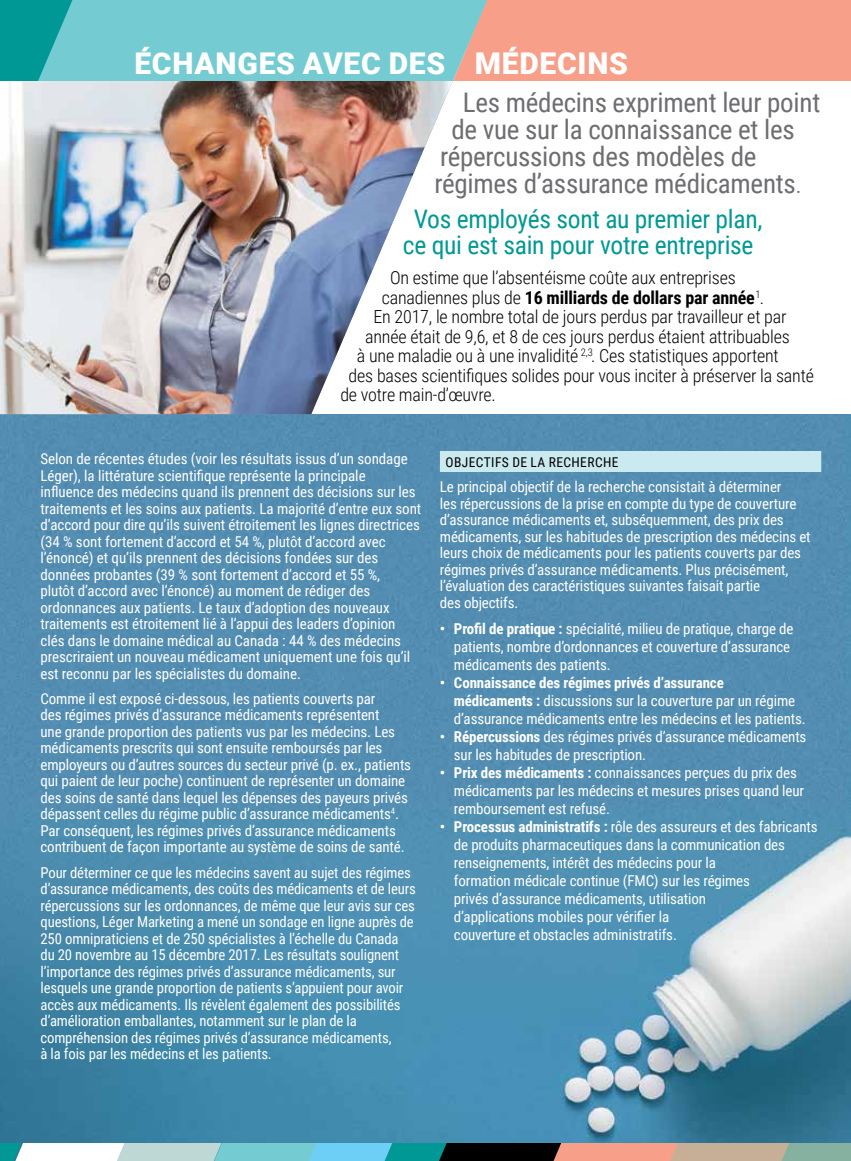
<style>
.page{position:relative;width:851px;height:1161px;background:#fff}
.page>*{position:absolute;margin:0;border:0;box-sizing:border-box;transform-origin:0 0}
.t1{font:900 30px "Roboto";letter-spacing:.025em;color:#fff}
.t2{font:27px/27px "Roboto Condensed";letter-spacing:-.01em;color:#6d6e71}
.t3{font:25.5px/25.5px "Roboto Condensed";letter-spacing:-.01em;color:#009895;text-align:center}
.t4{font:300 18px "Roboto Condensed";letter-spacing:-.01em;color:#000}
.t5{font:700 18px "Roboto Condensed";letter-spacing:-.01em;color:#000}
.t6{font:15px/16.5px "Roboto Condensed";letter-spacing:-.01em;color:#fff}
.t7{font:13.5px "Roboto Condensed";letter-spacing:.03em;color:#000}
.s1{font-weight:300}
.s2{font-weight:700}
</style>
<div class="page">
<img style="left:0;top:414px;width:850px;height:729px">
<div style="left:440px;top:451px;width:381px;height:21px;background:#cbeaef"></div>
<div style="left:498px;top:0;width:352px;height:81px;background:#f79f88"></div>
<img style="left:0;top:81px;width:453px;height:333px">
<svg style="left:0;top:1143px;width:850px;height:18px;background:#90a7a3"></svg>
<div style="left:84px;top:0;width:414px;height:81px;background:#74ccd2"></div>
<svg style="left:0;top:0;width:84px;height:81px;background:#27a9a9"></svg>
<h1 class="t1" style="left:134px;top:42px;width:495px">ÉCHANGES AVEC DES MÉDECINS</h1>
<p class="t2" style="left:463px;top:88px;width:359px">Les médecins expriment leur point</p>
<h2 class="t2" style="left:434px;top:115px;width:369px;text-indent:17px">de vue sur la connaissance et les répercussions des modèles de régimes d’assurance médicaments<span class="s1">.</span></h2>
<h2 class="t3" style="left:403px;top:206px;width:361px">Vos employés sont au premier plan, ce qui est sain pour votre entreprise</h2>
<p class="t4" style="left:390px;top:265px;width:347px">On estime que l’absentéisme coûte aux entreprises</p>
<p class="t5" style="left:382px;top:285px;width:384px"><span class="s1">canadiennes plus de</span> 16 milliards de dollars par année<sup>1</sup><span class="s1">.</span></p>
<p class="t4" style="left:373px;top:304px;width:414px">En 2017, le nombre total de jours perdus par travailleur et par</p>
<p class="t4" style="left:365px;top:324px;width:426px">année était de 9,6, et 8 de ces jours perdus étaient attribuables</p>
<p class="t4" style="left:357px;top:343px;width:423px">à une maladie ou à une invalidité <sup>2,3</sup>. Ces statistiques apportent</p>
<p class="t4" style="left:348px;top:363px;width:467px">des bases scientifiques solides pour vous inciter à préserver la santé</p>
<p class="t4" style="left:340px;top:382px;width:157px">de votre main-d’œuvre.</p>
<p class="t6" style="left:40px;top:450px;width:369px">Selon de récentes études (voir les résultats issus d’un sondage</p>
<p class="t6" style="left:40px;top:467px;width:376px">Léger), la littérature scientifique représente la principale influence des médecins quand ils prennent des décisions sur les</p>
<p class="t6" style="left:40px;top:500px;width:382px">traitements et les soins aux patients. La majorité d’entre eux sont d’accord pour dire qu’ils suivent étroitement les lignes directrices (34 % sont fortement d’accord et 54 %, plutôt d’accord avec l’énoncé) et qu’ils prennent des décisions fondées sur des données probantes (39 % sont fortement d’accord et 55 %,<br>plutôt d’accord avec l’énoncé) au moment de rédiger des ordonnances aux patients. Le taux d’adoption des nouveaux traitements est étroitement lié à l’appui des leaders d’opinion clés dans le domaine médical au Canada : 44 % des médecins prescriraient un nouveau médicament uniquement une fois qu’il est reconnu par les spécialistes du domaine.</p>
<p class="t6" style="left:40px;top:690px;width:372px">Comme il est exposé ci-dessous, les patients couverts par<br>des régimes privés d’assurance médicaments représentent<br>une grande proportion des patients vus par les médecins. Les médicaments prescrits qui sont ensuite remboursés par les employeurs ou d’autres sources du secteur privé (p. ex., patients qui paient de leur poche) continuent de représenter un domaine des soins de santé dans lequel les dépenses des payeurs privés dépassent celles du régime public d’assurance médicaments<sup>4</sup>.<br>Par conséquent, les régimes privés d’assurance médicaments contribuent de façon importante au système de soins de santé.</p>
<p class="t6" style="left:40px;top:863px;width:377px">Pour déterminer ce que les médecins savent au sujet des régimes d’assurance médicaments, des coûts des médicaments et de leurs répercussions sur les ordonnances, de même que leur avis sur ces questions, Léger Marketing a mené un sondage en ligne auprès de 250 omnipraticiens et de 250 spécialistes à l’échelle du Canada du 20 novembre au 15 décembre 2017. Les résultats soulignent l’importance des régimes privés d’assurance médicaments, sur lesquels une grande proportion de patients s’appuient pour avoir accès aux médicaments. Ils révèlent également des possibilités d’amélioration emballantes, notamment sur le plan de la compréhension des régimes privés d’assurance médicaments,<br>à la fois par les médecins et les patients.</p>
<p class="t7" style="left:445px;top:453px;width:174px">OBJECTIFS DE LA RECHERCHE</p>
<p class="t6" style="left:440px;top:478px;width:372px">Le principal objectif de la recherche consistait à déterminer<br>les répercussions de la prise en compte du type de couverture d’assurance médicaments et, subséquemment, des prix des médicaments, sur les habitudes de prescription des médecins et leurs choix de médicaments pour les patients couverts par des régimes privés d’assurance médicaments. Plus précisément, l’évaluation des caractéristiques suivantes faisait partie<br>des objectifs.</p>
<p class="t6" style="left:454px;top:620px;width:341px;line-height:18px;text-indent:-14px"><span class="s2">• Profil de pratique :</span> spécialité, milieu de pratique, charge de patients, nombre d’ordonnances et couverture d’assurance médicaments des patients.</p>
<p class="t6" style="left:454px;top:674px;width:353px;line-height:18px;text-indent:-14px"><span class="s2">• Connaissance des régimes privés d’assurance médicaments :</span> discussions sur la couverture par un régime d’assurance médicaments entre les médecins et les patients.</p>
<p class="t6" style="left:454px;top:728px;width:354px;line-height:18px;text-indent:-14px"><span class="s2">• Répercussions</span> des régimes privés d’assurance médicaments sur les habitudes de prescription.</p>
<p class="t6" style="left:454px;top:764px;width:351px;line-height:18px;text-indent:-14px"><span class="s2">• Prix des médicaments :</span> connaissances perçues du prix des médicaments par les médecins et mesures prises quand leur remboursement est refusé.</p>
<p class="t6" style="left:454px;top:818px;width:365px;line-height:18px;text-indent:-14px"><span class="s2">• Processus administratifs :</span> rôle des assureurs et des fabricants de produits pharmaceutiques dans la communication des renseignements, intérêt des médecins pour la<br>formation médicale continue (FMC) sur les régimes<br>privés d’assurance médicaments, utilisation</p>
<p class="t6" style="left:454px;top:908px;width:217px">d’applications mobiles pour vérifier la</p>
<p class="t6" style="left:454px;top:926px;width:224px">couverture et obstacles administratifs.</p>
</div>
